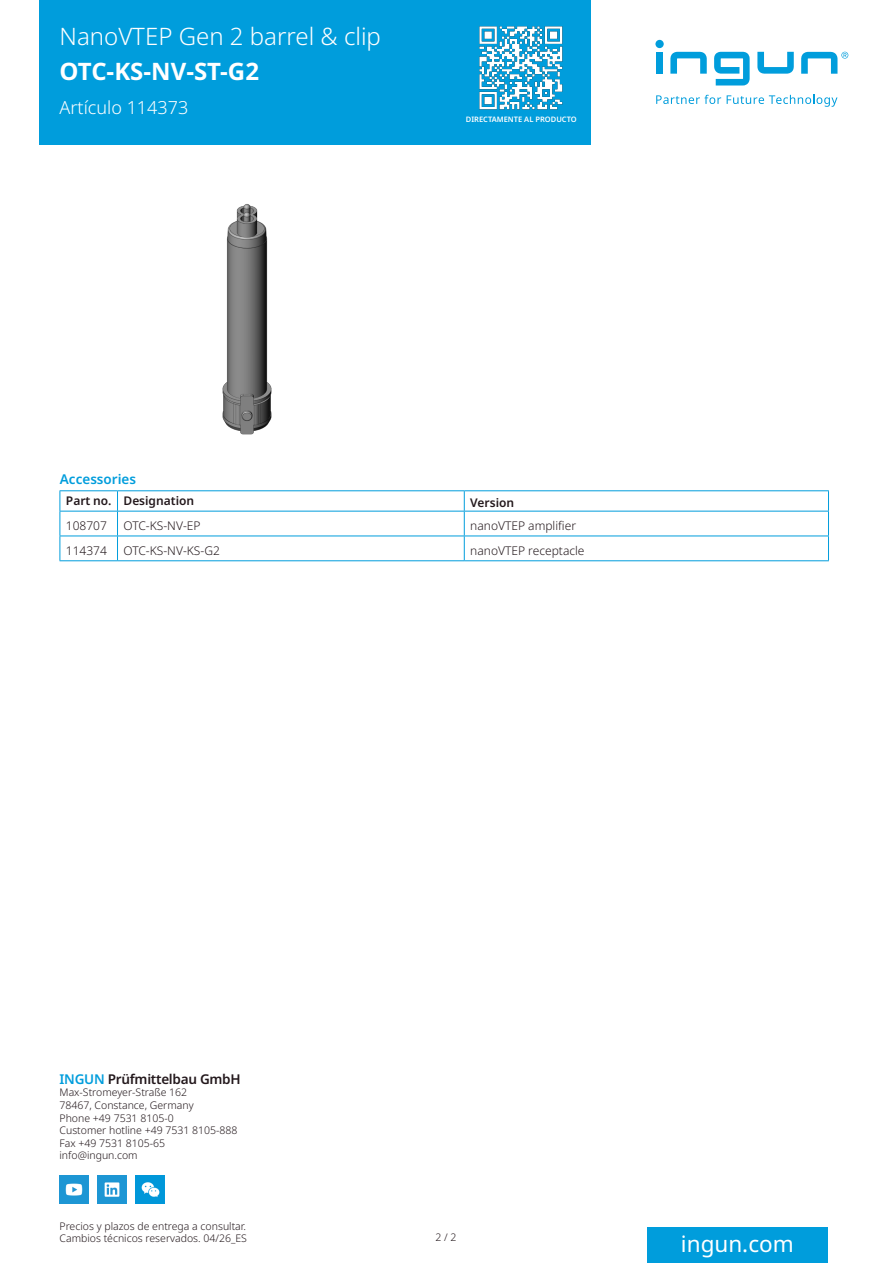
<style>
.page{position:relative;width:893px;height:1263px;background:#fff}
.page>*{position:absolute;margin:0;border:0;box-sizing:border-box;transform-origin:0 0}
.t1{font:300 24px "Noto Sans";color:#fff}
.t2{font:700 24px "Noto Sans";color:#fff}
.t3{font:22.5px "Noto Sans";color:#fff}
.t4{font:300 18px "Noto Sans";color:#fff}
.t5{font:600 13.5px "Noto Sans";letter-spacing:-.02em;color:#23181c}
.t6{font:600 13.5px "Noto Sans";color:#009ddc}
.t7{font:300 12px "Noto Sans";color:#23181c}
.t8{font:600 12px "Noto Sans";color:#23181c}
.t9{font:300 10.5px/12.6px "Noto Sans";color:#23181c}
.t10{font:600 7.5px "Noto Sans";color:#fff}
.s1{color:#009ddc}
</style>
<div class="page">
<div style="left:40px;top:0;width:551px;height:145px;background:#009ddc"></div>
<div style="left:647px;top:1228px;width:181px;height:35px;background:#009ddc"></div>
<img style="left:480px;top:27px;width:83px;height:83px">
<img style="left:222px;top:204px;width:50px;height:231px">
<hr style="left:60px;top:511px;width:58px;height:1px;background:#009ddc">
<hr style="left:118px;top:511px;width:346px;height:1px;background:#009ddc">
<hr style="left:464px;top:511px;width:365px;height:1px;background:#009ddc">
<hr style="left:60px;top:536px;width:58px;height:1px;background:#009ddc">
<svg style="left:60px;top:491px;width:1px;height:69px"></svg>
<hr style="left:60px;top:560px;width:58px;height:1px;background:#009ddc">
<hr style="left:118px;top:536px;width:346px;height:1px;background:#009ddc">
<svg style="left:117px;top:491px;width:1px;height:69px"></svg>
<hr style="left:118px;top:560px;width:346px;height:1px;background:#009ddc">
<hr style="left:464px;top:536px;width:365px;height:1px;background:#009ddc">
<svg style="left:464px;top:491px;width:1px;height:69px"></svg>
<svg style="left:828px;top:491px;width:1px;height:69px"></svg>
<hr style="left:464px;top:560px;width:365px;height:1px;background:#009ddc">
<hr style="left:60px;top:490px;width:58px;height:1px;background:#009ddc">
<hr style="left:118px;top:490px;width:346px;height:1px;background:#009ddc">
<hr style="left:464px;top:490px;width:365px;height:1px;background:#009ddc">
<div style="left:656px;top:52px;width:7px;height:22px;background:#009ddc"></div>
<svg style="left:670px;top:52px;width:37px;height:22px"></svg>
<svg style="left:714px;top:52px;width:36px;height:34px"></svg>
<svg style="left:757px;top:52px;width:37px;height:22px"></svg>
<div style="left:655px;top:40px;width:9px;height:8px;background:#009ddc;border-radius:50%"></div>
<svg style="left:801px;top:52px;width:47px;height:22px"></svg>
<svg style="left:656px;top:95px;width:65px;height:9px"></svg>
<svg style="left:727px;top:95px;width:110px;height:12px"></svg>
<img style="left:60px;top:1175px;width:28px;height:29px">
<img style="left:98px;top:1175px;width:28px;height:29px">
<img style="left:135px;top:1175px;width:29px;height:29px">
<h1 class="t1" style="left:60px;top:23px;width:323px">NanoVTEP Gen 2 barrel &amp; clip</h1>
<h1 class="t2" style="left:60px;top:57px;width:201px">OTC-KS-NV-ST-G2</h1>
<h3 class="t4" style="left:60px;top:97px;width:130px">Artículo 114373</h3>
<p class="t10" style="left:466px;top:115px;width:112px">DIRECTAMENTE AL PRODUCTO</p>
<p class="t6" style="left:60px;top:472px;width:78px">Accessories</p>
<p class="t8" style="left:66px;top:494px;width:130px">Part no. Designation</p>
<p class="t8" style="left:470px;top:496px;width:45px">Version</p>
<p class="t7" style="left:66px;top:519px;width:43px">108707</p>
<p class="t7" style="left:124px;top:519px;width:79px">OTC-KS-NV-EP</p>
<p class="t7" style="left:470px;top:519px;width:107px">nanoVTEP amplifier</p>
<p class="t7" style="left:66px;top:544px;width:43px">114374</p>
<p class="t7" style="left:124px;top:544px;width:98px">OTC-KS-NV-KS-G2</p>
<p class="t7" style="left:470px;top:544px;width:116px">nanoVTEP receptacle</p>
<p class="t5" style="left:60px;top:1071px;width:183px"><span class="s1">INGUN</span> Prüfmittelbau GmbH</p>
<p class="t9" style="left:60px;top:1086px;width:180px">Max-Stromeyer-Straße 162<br>78467, Constance, Germany<br>Phone +49 7531 8105-0<br>Customer hotline +49 7531 8105-888<br>Fax +49 7531 8105-65 info@ingun.com</p>
<p class="t9" style="left:60px;top:1220px;width:189px">Precios y plazos de entrega a consultar.<br>Cambios técnicos reservados. 04/26_ES</p>
<p class="t9" style="left:435px;top:1231px;width:23px">2 / 2</p>
<h2 class="t3" style="left:681px;top:1231px;width:114px">ingun.com</h2>
</div>
